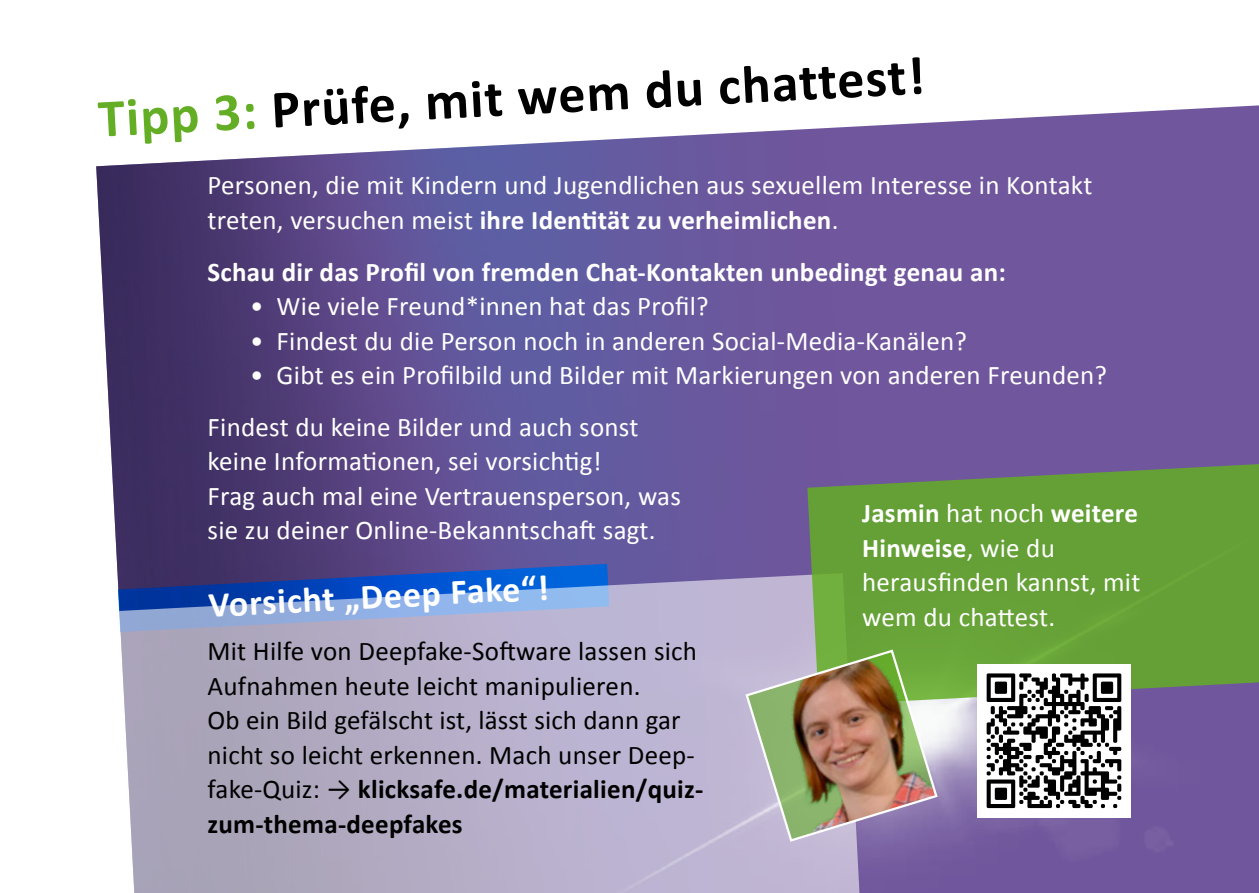
<style>
.page{position:relative;width:1259px;height:893px;background:#fff}
.page>*{position:absolute;margin:0;border:0;box-sizing:border-box;transform-origin:0 0}
.t1{font:700 54px "Calibri";color:#000}
.t2{font:700 36px "Calibri";color:#fff}
.t3{font:27px/34.5px "Calibri";letter-spacing:.01em;color:#fff}
.t4{font:27px/34.5px "Calibri";letter-spacing:.01em;color:#000}
.t5{font:700 27px "Calibri";letter-spacing:.01em;color:#fff}
.s1{color:#63ae24}
.s2{font-weight:700}
</style>
<div class="page">
<div style="left:976px;top:105px;width:283px;height:352px;background:#70569c"></div>
<img style="left:96px;top:120px;width:880px;height:453px">
<img style="left:405px;top:457px;width:854px;height:436px">
<svg style="left:118px;top:564px;width:491px;height:9px;background:#404489"></svg>
<svg style="left:117px;top:573px;width:748px;height:320px;background:#aaa8c7"></svg>
<svg style="left:807px;top:458px;width:452px;height:247px;background:#679943"></svg>
<img style="left:744px;top:648px;width:195px;height:195px">
<div style="left:977px;top:664px;width:153px;height:153px;background:#fff"></div>
<svg style="left:986px;top:673px;width:135px;height:135px"></svg>
<h1 class="t1" style="left:96px;top:81px;width:829px;rotate:-3deg"><span class="s1">Tipp 3:</span> Prüfe, mit wem du chattest!</h1>
<p class="t3" style="left:208px;top:167px;width:886px">Personen, die mit Kindern und Jugendlichen aus sexuellem Interesse in Kontakt treten, versuchen meist <span class="s2">ihre Identität zu verheimlichen</span>.</p>
<p class="t5" style="left:208px;top:252px;width:800px">Schau dir das Profil von fremden Chat-Kontakten unbedingt genau an:</p>
<p class="t3" style="left:250px;top:288px;width:460px">• Wie viele Freund*innen hat das Profil?</p>
<p class="t3" style="left:250px;top:323px;width:718px">• Findest du die Person noch in anderen Social-Media-Kanälen?</p>
<p class="t3" style="left:208px;top:348px;width:901px;line-height:51.9px;text-indent:43px">• Gibt es ein Profilbild und Bilder mit Markierungen von anderen Freunden?<br>Findest du keine Bilder und auch sonst</p>
<p class="t3" style="left:208px;top:443px;width:475px">keine Informationen, sei vorsichtig!<br>Frag auch mal eine Vertrauensperson, was sie zu deiner Online-Bekanntschaft sagt.</p>
<p class="t3" style="left:862px;top:495px;width:280px"><span class="s2">Jasmin</span> hat noch <span class="s2">weitere<br>Hinweise</span>, wie du herausfinden kannst, mit wem du chattest.</p>
<h2 class="t2" style="left:207px;top:580px;width:342px;rotate:-3deg">Vorsicht „Deep Fake“!</h2>
<p class="t4" style="left:207px;top:633px;width:497px">Mit Hilfe von Deepfake-Software lassen sich Aufnahmen heute leicht manipulieren.<br>Ob ein Bild gefälscht ist, lässt sich dann gar nicht so leicht erkennen. Mach unser Deep&shy;fake-Quiz: → <span class="s2">klicksafe.de/materialien/quiz&shy;zum-thema-deepfakes</span></p>
</div>
